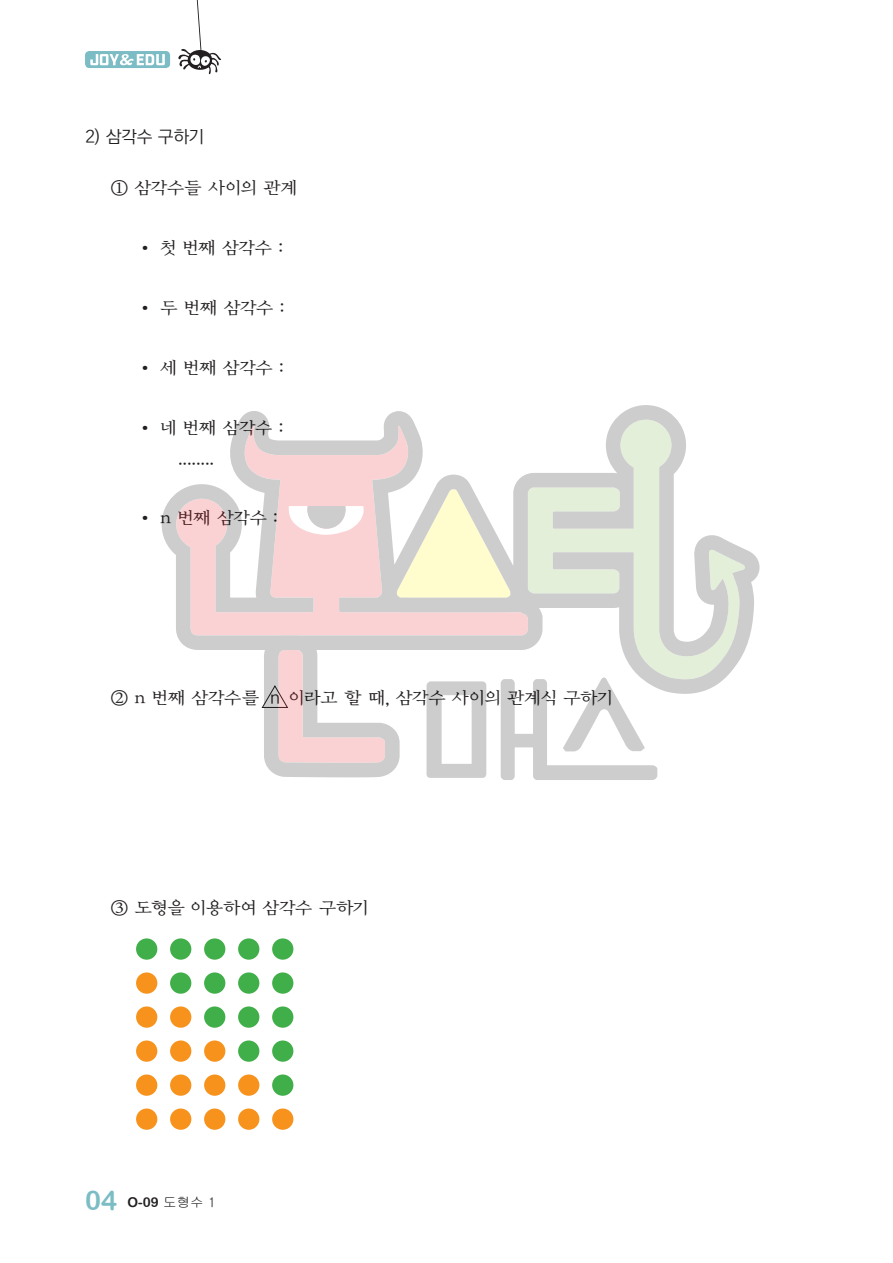
<style>
.page{position:relative;width:893px;height:1263px;background:#fff}
.page>*{position:absolute;margin:0;border:0;box-sizing:border-box;transform-origin:0 0}
.t1{font:17.1px/30px "Korean MW L";letter-spacing:-.05em;color:#231f20;scale:1.05 1}
.t2{font:17.1px "Korean MW L";letter-spacing:-.025em;color:#231f20;scale:1.05 1}
.t3{font:17.1px "Korean GD12 R";letter-spacing:-.03em;color:#231f20;scale:1.05 1}
.t4{font:13.5px "Arial Rounded MT Bold";color:#231f20}
.s1{font-size:27px;color:#7cbcc5}
.s2{font-family:"Gulim"}
</style>
<div class="page">
<div style="left:85px;top:51px;width:85px;height:17px;background:#7cbcc5;border-radius:4px"></div>
<svg style="left:90px;top:54px;width:75px;height:11px"></svg>
<svg style="left:178px;top:0;width:43px;height:75px"></svg>
<div style="left:136px;top:938px;width:21px;height:22px;background:#40ae49;border-radius:50%"></div>
<div style="left:136px;top:972px;width:21px;height:22px;background:#f7931d;border-radius:50%"></div>
<div style="left:136px;top:1006px;width:21px;height:22px;background:#f7931d;border-radius:50%"></div>
<div style="left:136px;top:1040px;width:21px;height:22px;background:#f7931d;border-radius:50%"></div>
<div style="left:136px;top:1074px;width:21px;height:22px;background:#f7931d;border-radius:50%"></div>
<div style="left:136px;top:1108px;width:21px;height:22px;background:#f7931d;border-radius:50%"></div>
<div style="left:170px;top:938px;width:21px;height:22px;background:#40ae49;border-radius:50%"></div>
<div style="left:170px;top:972px;width:21px;height:22px;background:#40ae49;border-radius:50%"></div>
<div style="left:170px;top:1006px;width:21px;height:22px;background:#f7931d;border-radius:50%"></div>
<div style="left:170px;top:1040px;width:21px;height:22px;background:#f7931d;border-radius:50%"></div>
<div style="left:170px;top:1074px;width:21px;height:22px;background:#f7931d;border-radius:50%"></div>
<div style="left:170px;top:1108px;width:21px;height:22px;background:#f7931d;border-radius:50%"></div>
<div style="left:204px;top:938px;width:21px;height:22px;background:#40ae49;border-radius:50%"></div>
<div style="left:204px;top:972px;width:21px;height:22px;background:#40ae49;border-radius:50%"></div>
<div style="left:204px;top:1006px;width:21px;height:22px;background:#40ae49;border-radius:50%"></div>
<div style="left:204px;top:1040px;width:21px;height:22px;background:#f7931d;border-radius:50%"></div>
<div style="left:204px;top:1074px;width:21px;height:22px;background:#f7931d;border-radius:50%"></div>
<div style="left:204px;top:1108px;width:21px;height:22px;background:#f7931d;border-radius:50%"></div>
<div style="left:238px;top:938px;width:21px;height:22px;background:#40ae49;border-radius:50%"></div>
<div style="left:238px;top:972px;width:21px;height:22px;background:#40ae49;border-radius:50%"></div>
<div style="left:238px;top:1006px;width:21px;height:22px;background:#40ae49;border-radius:50%"></div>
<div style="left:238px;top:1040px;width:21px;height:22px;background:#40ae49;border-radius:50%"></div>
<div style="left:238px;top:1074px;width:21px;height:22px;background:#f7931d;border-radius:50%"></div>
<div style="left:238px;top:1108px;width:21px;height:22px;background:#f7931d;border-radius:50%"></div>
<div style="left:272px;top:938px;width:21px;height:22px;background:#40ae49;border-radius:50%"></div>
<div style="left:272px;top:972px;width:21px;height:22px;background:#40ae49;border-radius:50%"></div>
<div style="left:272px;top:1006px;width:21px;height:22px;background:#40ae49;border-radius:50%"></div>
<div style="left:272px;top:1040px;width:21px;height:22px;background:#40ae49;border-radius:50%"></div>
<div style="left:272px;top:1074px;width:21px;height:22px;background:#40ae49;border-radius:50%"></div>
<div style="left:272px;top:1108px;width:21px;height:22px;background:#f7931d;border-radius:50%"></div>
<svg style="left:501px;top:777px;width:156px;height:3px"></svg>
<svg style="left:162px;top:405px;width:598px;height:372px"></svg>
<svg style="left:288px;top:506px;width:80px;height:29px"></svg>
<p class="t3" style="left:85px;top:128px;width:115px">2) 삼각수 구하기</p>
<p class="t2" style="left:111px;top:179px;width:180px">① 삼각수들 사이의 관계</p>
<p class="t1" style="left:136px;top:233px;width:141px">• 첫 번째 삼각수 :</p>
<p class="t1" style="left:136px;top:293px;width:143px">• 두 번째 삼각수 :</p>
<p class="t1" style="left:136px;top:353px;width:142px">• 세 번째 삼각수 :</p>
<p class="t1" style="left:178px;top:413px;width:102px;text-indent:-42px">• 네 번째 삼각수 : ........</p>
<p class="t1" style="left:136px;top:503px;width:137px">• n 번째 삼각수 :</p>
<p class="t1" style="left:111px;top:683px;width:143px">② n 번째 삼각수를</p>
<p class="t1" style="left:289px;top:683px;width:309px">이라고 할 때, 삼각수 사이의 관계식 구하기</p>
<p class="t3" style="left:270px;top:689px;width:11px">n</p>
<p class="t1" style="left:111px;top:893px;width:247px">③ 도형을 이용하여 삼각수 구하기</p>
<p class="t4" style="left:85px;top:1194px;width:132px"><span class="s1">04</span> O-09 <span class="s2">도형수 1</span></p>
</div>
